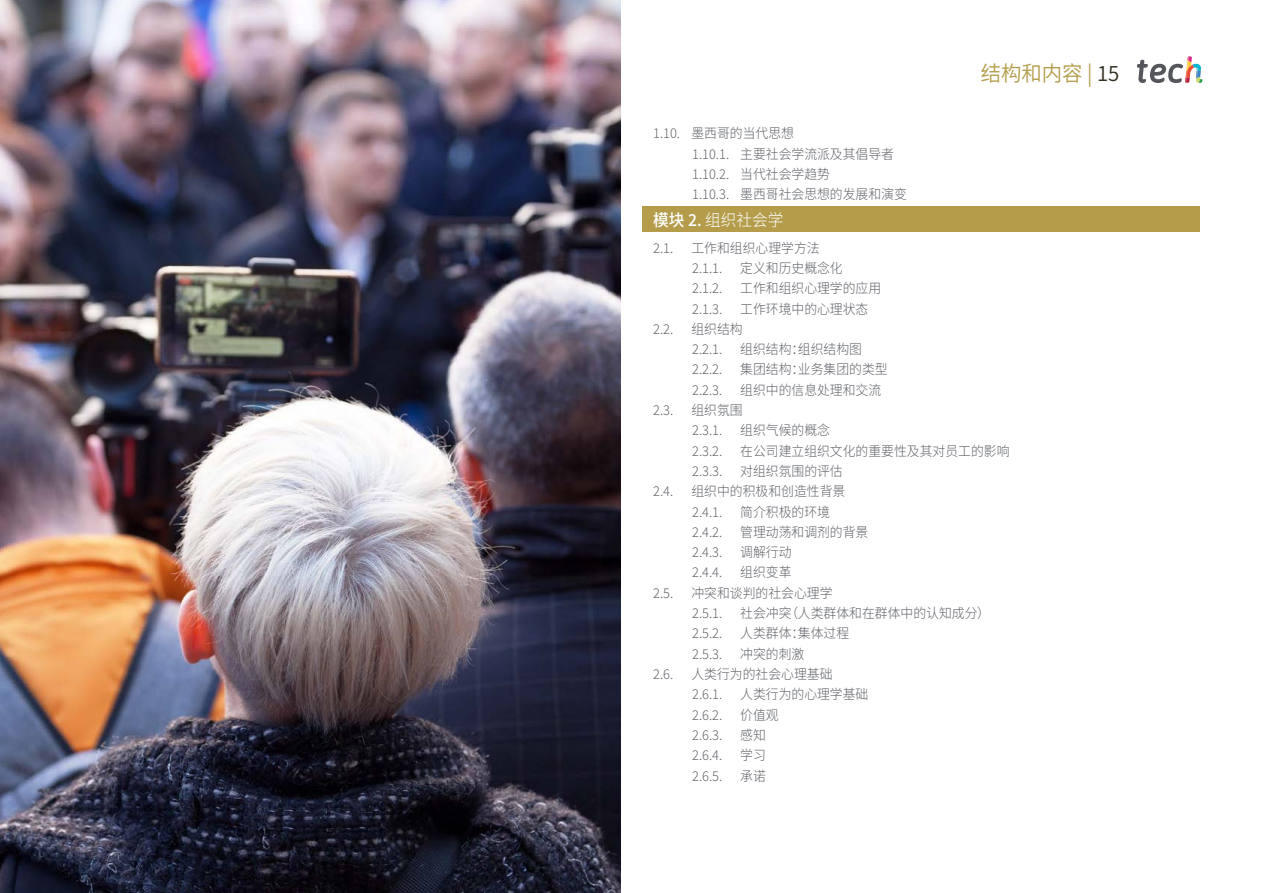
<style>
.page{position:relative;width:1263px;height:893px;background:#fff}
.page>*{position:absolute;margin:0;border:0;box-sizing:border-box;transform-origin:0 0}
.t1{font:21px "Source Han Sans CN";color:#b49c4b}
.t2{font:300 16.5px "Source Han Sans CN";color:#fff;scale:.95 1}
.t3{font:300 13.5px/20.2px "Source Han Sans CN";color:#61646a;scale:.95 1}
.s1{font-weight:500}
.s2{color:#312e20}
</style>
<div class="page">
<div style="left:642px;top:206px;width:557px;height:26px;background:#b49c4b"></div>
<svg style="left:1137px;top:56px;width:65px;height:27px"></svg>
<img style="left:0;top:0;width:621px;height:893px">
<p class="t3" style="left:692px;top:124px;width:228px;text-indent:-39px">1.10. 墨西哥的当代思想<br>1.10.1. 主要社会学流派及其倡导者<br>1.10.2. 当代社会学趋势<br>1.10.3. 墨西哥社会思想的发展和演变</p>
<p class="t2" style="left:653px;top:211px;width:139px"><span class="s1">模块 2.</span> 组织社会学</p>
<p class="t3" style="left:653px;top:238px;width:23px">2.1.</p>
<p class="t3" style="left:691px;top:238px;width:136px">工作和组织心理学方法<br>2.1.1.</p>
<p class="t3" style="left:740px;top:258px;width:110px">定义和历史概念化</p>
<p class="t3" style="left:692px;top:278px;width:33px">2.1.2.</p>
<p class="t3" style="left:740px;top:278px;width:150px">工作和组织心理学的应用</p>
<p class="t3" style="left:692px;top:299px;width:33px">2.1.3.</p>
<p class="t3" style="left:740px;top:299px;width:136px">工作环境中的心理状态</p>
<p class="t3" style="left:653px;top:319px;width:23px">2.2.</p>
<p class="t3" style="left:691px;top:319px;width:56px">组织结构<br>2.2.1.</p>
<p class="t3" style="left:740px;top:339px;width:130px">组织结构：组织结构图</p>
<p class="t3" style="left:692px;top:360px;width:33px">2.2.2.</p>
<p class="t3" style="left:740px;top:360px;width:157px">集团结构：业务集团的类型</p>
<p class="t3" style="left:692px;top:380px;width:33px">2.2.3.</p>
<p class="t3" style="left:740px;top:380px;width:150px">组织中的信息处理和交流</p>
<p class="t3" style="left:653px;top:400px;width:23px">2.3.</p>
<p class="t3" style="left:691px;top:400px;width:56px">组织氛围<br>2.3.1.</p>
<p class="t3" style="left:740px;top:421px;width:96px">组织气候的概念</p>
<h1 class="t1" style="left:981px;top:61px;width:140px">结构和内容 | <span class="s2">15</span></h1>
<p class="t3" style="left:692px;top:441px;width:33px">2.3.2.</p>
<p class="t3" style="left:740px;top:441px;width:285px">在公司建立组织文化的重要性及其对员工的影响</p>
<p class="t3" style="left:692px;top:461px;width:33px">2.3.3.</p>
<p class="t3" style="left:740px;top:461px;width:110px">对组织氛围的评估</p>
<p class="t3" style="left:653px;top:481px;width:23px">2.4.</p>
<p class="t3" style="left:691px;top:481px;width:164px">组织中的积极和创造性背景<br>2.4.1.</p>
<p class="t3" style="left:740px;top:502px;width:96px">简介积极的环境</p>
<p class="t3" style="left:692px;top:522px;width:33px">2.4.2.</p>
<p class="t3" style="left:740px;top:522px;width:136px">管理动荡和调剂的背景</p>
<p class="t3" style="left:692px;top:542px;width:33px">2.4.3.</p>
<p class="t3" style="left:740px;top:542px;width:55px">调解行动</p>
<p class="t3" style="left:692px;top:563px;width:33px">2.4.4.</p>
<p class="t3" style="left:740px;top:563px;width:55px">组织变革</p>
<p class="t3" style="left:653px;top:583px;width:23px">2.5.</p>
<p class="t3" style="left:691px;top:583px;width:150px">冲突和谈判的社会心理学<br>2.5.1.</p>
<p class="t3" style="left:740px;top:603px;width:264px">社会冲突（人类群体和在群体中的认知成分）</p>
<p class="t3" style="left:692px;top:624px;width:33px">2.5.2.</p>
<p class="t3" style="left:740px;top:624px;width:116px">人类群体：集体过程</p>
<p class="t3" style="left:692px;top:644px;width:33px">2.5.3.</p>
<p class="t3" style="left:740px;top:644px;width:69px">冲突的刺激</p>
<p class="t3" style="left:653px;top:664px;width:23px">2.6.</p>
<p class="t3" style="left:691px;top:664px;width:150px">人类行为的社会心理基础<br>2.6.1.</p>
<p class="t3" style="left:740px;top:684px;width:136px">人类行为的心理学基础</p>
<p class="t3" style="left:692px;top:705px;width:33px">2.6.2.</p>
<p class="t3" style="left:740px;top:705px;width:42px">价值观</p>
<p class="t3" style="left:692px;top:725px;width:33px">2.6.3.</p>
<p class="t3" style="left:740px;top:725px;width:29px">感知</p>
<p class="t3" style="left:692px;top:745px;width:33px">2.6.4.</p>
<p class="t3" style="left:740px;top:745px;width:29px">学习</p>
<p class="t3" style="left:692px;top:766px;width:33px">2.6.5.</p>
<p class="t3" style="left:740px;top:766px;width:29px">承诺</p>
</div>
